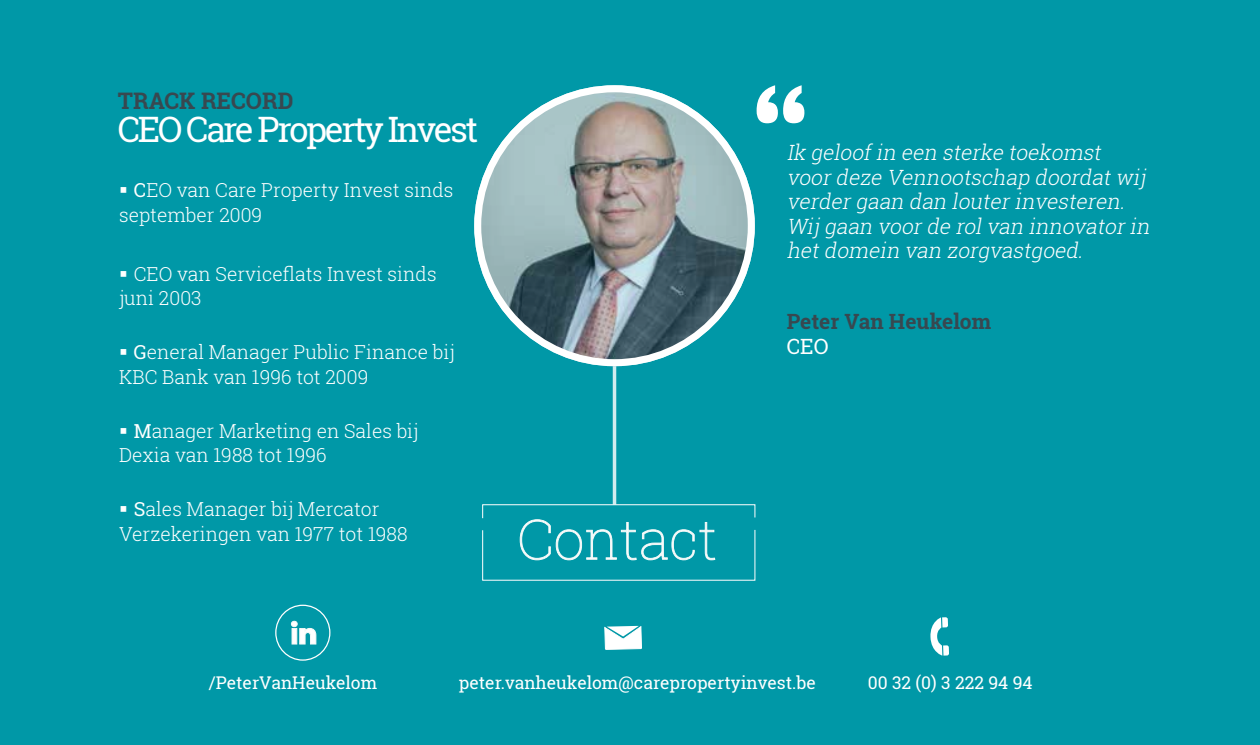
<style>
.page{position:relative;width:1260px;height:745px;background:#fff}
.page>*{position:absolute;margin:0;border:0;box-sizing:border-box;transform-origin:0 0}
.t1{font:700 124.25px "Britannic";color:#fff}
.t2{font:100 54.77px "Roboto Slab";color:#fff}
.t3{font:35px "Roboto Slab";letter-spacing:-.07em;color:#fff}
.t4{font:700 22.75px "Roboto Slab";color:#384850}
.t5{font:italic 300 21px/24.5px "Roboto Slab";color:#fff}
.t6{font:700 21px "Roboto Slab";color:#384850}
.t7{font:21px "Roboto Slab";color:#fff}
.t8{font:300 19.25px/24.5px "Roboto Slab";color:#fff}
.t9{font:17.5px "Roboto Slab";color:#fff}
.s1{font-weight:400}
</style>
<div class="page">
<div style="left:0;top:0;width:1260px;height:744px;background:#0098a7"></div>
<hr style="left:613px;top:366px;width:3px;height:138px;background:#fff">
<svg style="left:482px;top:503px;width:274px;height:78px"></svg>
<div style="left:275px;top:604px;width:55px;height:56px;border:1px solid #fff;border-radius:50%"></div>
<svg style="left:291px;top:620px;width:25px;height:23px"></svg>
<svg style="left:930px;top:616px;width:19px;height:39px"></svg>
<div style="left:117px;top:699px;width:343px;height:31px;background:#0098a7"></div>
<svg style="left:478px;top:89px;width:273px;height:273px"></svg>
<div style="left:474px;top:85px;width:281px;height:281px;border:7px solid #fff;border-radius:50%"></div>
<svg style="left:121px;top:187px;width:5px;height:6px"></svg>
<svg style="left:121px;top:270px;width:5px;height:6px"></svg>
<svg style="left:121px;top:349px;width:5px;height:5px"></svg>
<svg style="left:121px;top:427px;width:5px;height:6px"></svg>
<svg style="left:121px;top:506px;width:5px;height:5px"></svg>
<p class="t4" style="left:118px;top:85px;width:177px">TRACK RECORD</p>
<h3 class="t3" style="left:118px;top:106px;width:362px">CEO Care Property Invest</h3>
<p class="t8" style="left:119px;top:177px;width:336px;text-indent:15px"><span class="s1">C</span>EO van Care Property Invest sinds september 2009</p>
<p class="t8" style="left:119px;top:260px;width:319px;text-indent:15px">CEO van Serviceflats Invest sinds juni 2003</p>
<p class="t8" style="left:119px;top:339px;width:337px;text-indent:15px"><span class="s1">G</span>eneral Manager Public Finance bij<br>KBC Bank van 1996 tot 2009</p>
<p class="t8" style="left:119px;top:417px;width:301px;text-indent:15px"><span class="s1">M</span>anager Marketing en Sales bij<br>Dexia van 1988 tot 1996</p>
<p class="t8" style="left:119px;top:496px;width:290px;text-indent:15px"><span class="s1">S</span>ales Manager bij Mercator<br>Verzekeringen van 1977 tot 1988</p>
<h1 class="t1" style="left:751px;top:58px;width:61px">“</h1>
<p class="t5" style="left:787px;top:140px;width:369px">Ik geloofin een sterke toekomst voordeze Vennootschap doordatwij verdergaan dan louterinvesteren.<br>Wij gaan voorde rolvan innovatorin hetdomein van zorgvastgoed.</p>
<p class="t6" style="left:787px;top:307px;width:206px">Peter Van Heukelom</p>
<p class="t7" style="left:787px;top:331px;width:43px">CEO</p>
<h2 class="t2" style="left:517px;top:501px;width:202px">Contact</h2>
<p class="t9" style="left:209px;top:670px;width:170px">/PeterVanHeukelom</p>
<p class="t9" style="left:459px;top:670px;width:359px">peter.vanheukelom@carepropertyinvest.be</p>
<p class="t9" style="left:868px;top:670px;width:166px">00 32 (0) 3 222 94 94</p>
</div>
